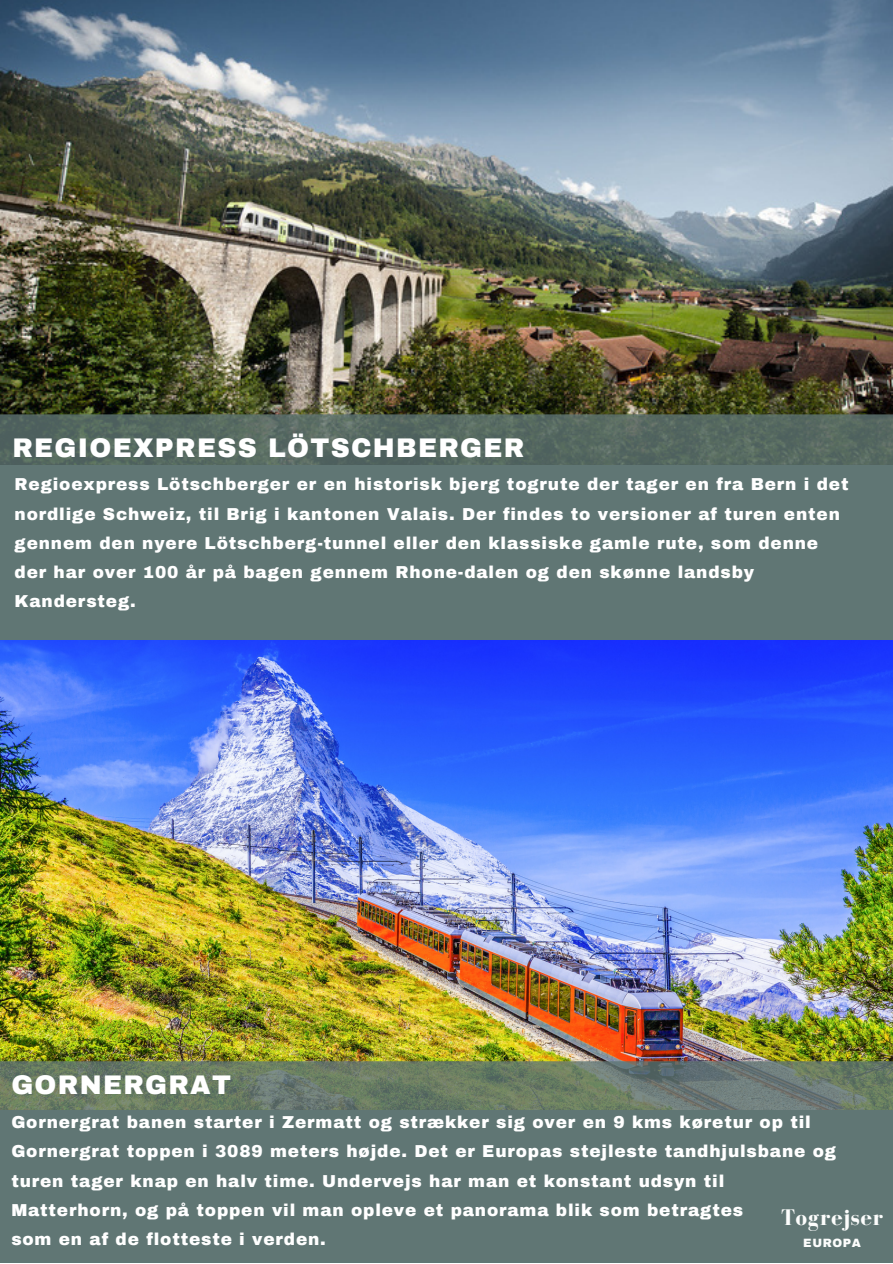
<style>
.page{position:relative;width:893px;height:1264px;background:#fff}
.page>*{position:absolute;margin:0;border:0;box-sizing:border-box;transform-origin:0 0}
.t1{font:900 26.4px "Archivo";letter-spacing:.05em;color:#fff}
.t2{font:700 23.25px "Bodoni FLF";letter-spacing:.04em;color:#fcfdfc}
.t3{font:900 16.95px/29.2px "Archivo";letter-spacing:.05em;color:#fff}
.t4{font:900 11.7px "Archivo";letter-spacing:.05em;color:#fcfdfc}
</style>
<div class="page">
<div style="left:0;top:0;width:892px;height:1262px;background:#607674"></div>
<img style="left:0;top:0;width:892px;height:414px">
<svg style="left:0;top:414px;width:892px;height:51px;fill:#556860"></svg>
<img style="left:0;top:640px;width:892px;height:421px">
<svg style="left:0;top:1061px;width:892px;height:49px"></svg>
<h1 class="t1" style="left:12px;top:434px;width:513px">REGIOEXPRESS LÖTSCHBERGER</h1>
<p class="t3" style="left:15px;top:470px;width:835px">Regioexpress Lötschberger er en historisk bjerg togrute der tager en fra Bern i det nordlige Schweiz, til Brig i kantonen Valais. Der findes to versioner af turen enten gennem den nyere Lötschberg-tunnel eller den klassiske gamle rute, som denne der har over 100 år på bagen gennem Rhone-dalen og den skønne landsby Kandersteg.</p>
<h1 class="t1" style="left:11px;top:1070px;width:221px">GORNERGRAT</h1>
<p class="t3" style="left:11px;top:1107px;width:826px">Gornergrat banen starter i Zermatt og strækker sig over en 9 kms køretur op til Gornergrat toppen i 3089 meters højde. Det er Europas stejleste tandhjulsbane og turen tager knap en halv time. Undervejs har man et konstant udsyn til Matterhorn, og på toppen vil man opleve et panorama blik som betragtes<br>som en af de flotteste i verden.</p>
<h2 class="t2" style="left:781px;top:1204px;width:104px">Togrejser</h2>
<p class="t4" style="left:803px;top:1236px;width:59px">EUROPA</p>
</div>
